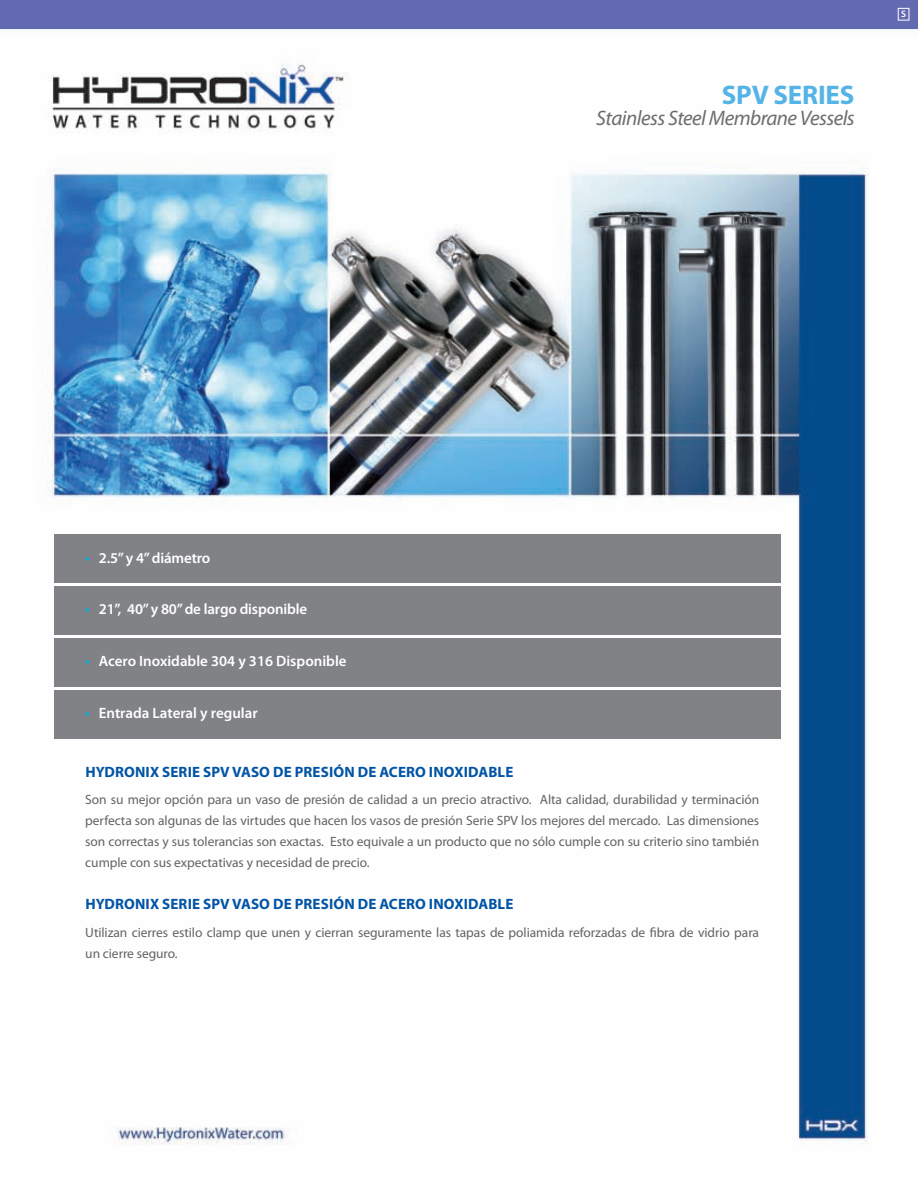
<style>
.page{position:relative;width:918px;height:1188px;background:#fff}
.page>*{position:absolute;margin:0;border:0;box-sizing:border-box;transform-origin:0 0}
.HEADING_P{font:700 27px "Myriad Pro";letter-spacing:-.005em;color:#54b4e5}
.HEADING_P-2{font:italic 21px "Myriad Pro";letter-spacing:-.025em;color:#6c6d70}
.BULLETS{font:600 15px "Myriad Pro";letter-spacing:-.005em;color:#fff}
.t1{font:700 15px "Myriad Pro";letter-spacing:.01em;color:#0154a6}
.t2{font:13.5px/21px "Myriad Pro";letter-spacing:-.005em;color:#636366;text-align:justify}
.HEADING_P-3{font:600 9.45px "Myriad Pro";color:#fff}
.s1{font-weight:400;font-size:15.75px;color:#00aeef}
</style>
<div class="page">
<img style="left:0;top:29px;width:918px;height:1116px">
<div style="left:54px;top:534px;width:726px;height:48px;background:#808285"></div>
<div style="left:54px;top:586px;width:726px;height:48px;background:#808285"></div>
<div style="left:54px;top:638px;width:726px;height:48px;background:#808285"></div>
<div style="left:54px;top:690px;width:726px;height:48px;background:#808285"></div>
<div style="left:0;top:0;width:918px;height:29px;background:#646ab1"></div>
<div style="left:898px;top:8px;width:11px;height:12px;border:1px solid #fff"></div>
<p class="HEADING_P" style="left:722px;top:78px;width:134px">SPV SERIES</p>
<p class="HEADING_P-2" style="left:596px;top:105px;width:260px">Stainless Steel Membrane Vessels</p>
<p class="HEADING_P-3" style="left:901px;top:8px;width:6px">S</p>
<p class="BULLETS" style="left:85px;top:549px;width:126px"><span class="s1">•</span> 2.5” y 4” diámetro</p>
<p class="BULLETS" style="left:85px;top:599px;width:223px"><span class="s1">•</span> 21”, 40” y 80” de largo disponible</p>
<p class="BULLETS" style="left:85px;top:651px;width:263px"><span class="s1">•</span> Acero Inoxidable 304 y 316 Disponible</p>
<p class="BULLETS" style="left:85px;top:703px;width:174px"><span class="s1">•</span> Entrada Lateral y regular</p>
<p class="t1" style="left:85px;top:762px;width:430px">HYDRONIX SERIE SPV VASO DE PRESIÓN DE ACERO INOXIDABLE</p>
<p class="t2" style="left:85px;top:789px;width:675px">Son su mejor opción para un vaso de presión de calidad a un precio atractivo. Alta calidad, durabilidad y terminación perfecta son algunas de las virtudes que hacen los vasos de presión Serie SPV los mejores del mercado. Las dimensiones son correctas y sus tolerancias son exactas. Esto equivale a un producto que no sólo cumple con su criterio sino también cumple con sus expectativas y necesidad de precio.</p>
<p class="t1" style="left:85px;top:895px;width:430px">HYDRONIX SERIE SPV VASO DE PRESIÓN DE ACERO INOXIDABLE</p>
<p class="t2" style="left:85px;top:922px;width:675px">Utilizan cierres estilo clamp que unen y cierran seguramente las tapas de poliamida reforzadas de fibra de vidrio para un cierre seguro.</p>
</div>
